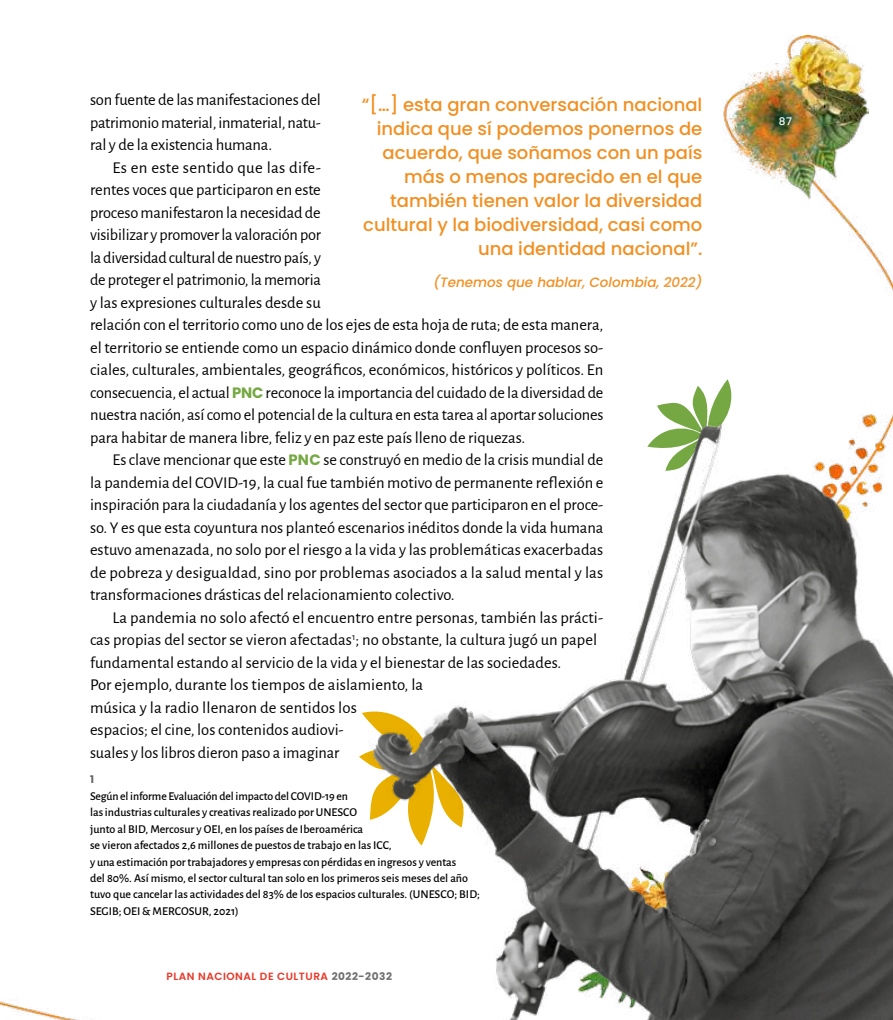
<style>
.page{position:relative;width:893px;height:1020px;background:#fff}
.page>*{position:absolute;margin:0;border:0;box-sizing:border-box;transform-origin:0 0}
.t1{font:500 18px/24px "Poppins";color:#f28f21;text-align:right}
.t2{font:16.5px/22.5px "Alegreya Sans";letter-spacing:-.005em;color:#000;text-align:justify}
.t3{font:italic 500 13.5px "Poppins";color:#f28f21}
.t4{font:500 12px/16.5px "Alegreya Sans";color:#000}
.t5{font:600 10.5px "Poppins";letter-spacing:.05em;color:#e73929}
.t6{font:500 10.5px "Poppins";color:#fff}
.t7{font:700 10.5px "Poppins";color:#646363}
.s1{font-family:"Poppins";font-weight:700;font-size:15px;color:#75a842}
.s2{font-weight:700;color:#706f6f}
</style>
<div class="page">
<img style="left:496px;top:414px;width:396px;height:606px">
<img style="left:359px;top:37px;width:509px;height:899px">
<p class="t2" style="left:90px;top:88px;width:232px">son fuente de las manifestaciones del patrimonio material, inmaterial, natu&shy;ral y de la existencia humana.</p>
<p class="t2" style="left:90px;top:155px;width:515px;text-align:left;text-indent:22px">Es en este sentido que las dife-<br>rentes voces que participaron en este<br>proceso manifestaron la necesidad de<br>visibilizar y promover la valoración por<br>la diversidad cultural de nuestro país, y<br>de proteger el patrimonio, la memoria<br>y las expresiones culturales desde su<br>relación con el territorio como uno de los ejes de esta hoja de ruta; de esta manera, el territorio se entiende como un espacio dinámico donde confluyen procesos so&shy;ciales, culturales, ambientales, geográficos, económicos, históricos y políticos. En consecuencia, el actual <span class="s1">PNC</span> reconoce la importancia del cuidado de la diversidad de nuestra nación, así como el potencial de la cultura en esta tarea al aportar soluciones para habitar de manera libre, feliz y en paz este país lleno de riquezas.</p>
<p class="t2" style="left:90px;top:448px;width:515px;text-indent:22px">Es clave mencionar que este <span class="s1">PNC</span> se construyó en medio de la crisis mundial de la pandemia del COVID-19, la cual fue también motivo de permanente reflexión e inspiración para la ciudadanía y los agentes del sector que participaron en el proce&shy;so. Y es que esta coyuntura nos planteó escenarios inéditos donde la vida humana estuvo amenazada, no solo por el riesgo a la vida y las problemáticas exacerbadas de pobreza y desigualdad, sino por problemas asociados a la salud mental y las transformaciones drásticas del relacionamiento colectivo.</p>
<p class="t2" style="left:90px;top:605px;width:514px;text-align:left;text-indent:22px">La pandemia no solo afectó el encuentro entre personas, también las prácti&shy;cas propias del sector se vieron afectadas<sup>1</sup>; no obstante, la cultura jugó un papel fundamental estando al servicio de la vida y el bienestar de las sociedades.<br>Por ejemplo, durante los tiempos de aislamiento, la<br>música y la radio llenaron de sentidos los<br>espacios; el cine, los contenidos audiovi-<br>suales y los libros dieron paso a imaginar</p>
<p class="t7" style="left:90px;top:773px;width:5px">1</p>
<p class="t4" style="left:90px;top:787px;width:391px">Según el informe Evaluación del impacto del COVID-19 en<br>las industrias culturales y creativas realizado por UNESCO<br>junto al BID, Mercosur y OEI, en los países de Iberoamérica<br>se vieron afectados 2,6 millones de puestos de trabajo en las ICC,<br>y una estimación por trabajadores y empresas con pérdidas en ingresos y ventas<br>del 80%. Así mismo, el sector cultural tan solo en los primeros seis meses del año tuvo que cancelar las actividades del 83% de los espacios culturales. (UNESCO; BID; SEGIB; OEI &amp; MERCOSUR, 2021)</p>
<p class="t1" style="left:362px;top:92px;width:342px">“[…] esta gran conversación nacional indica que sí podemos ponernos de acuerdo, que soñamos con un país más o menos parecido en el que también tienen valor la diversidad cultural y la biodiversidad, casi como una identidad nacional”.</p>
<p class="t3" style="left:433px;top:275px;width:270px">(Tenemos que hablar, Colombia, 2022)</p>
<p class="t5" style="left:166px;top:971px;width:227px">PLAN NACIONAL DE CULTURA <span class="s2">2022-2032</span></p>
<p class="t6" style="left:779px;top:116px;width:15px">87</p>
</div>
